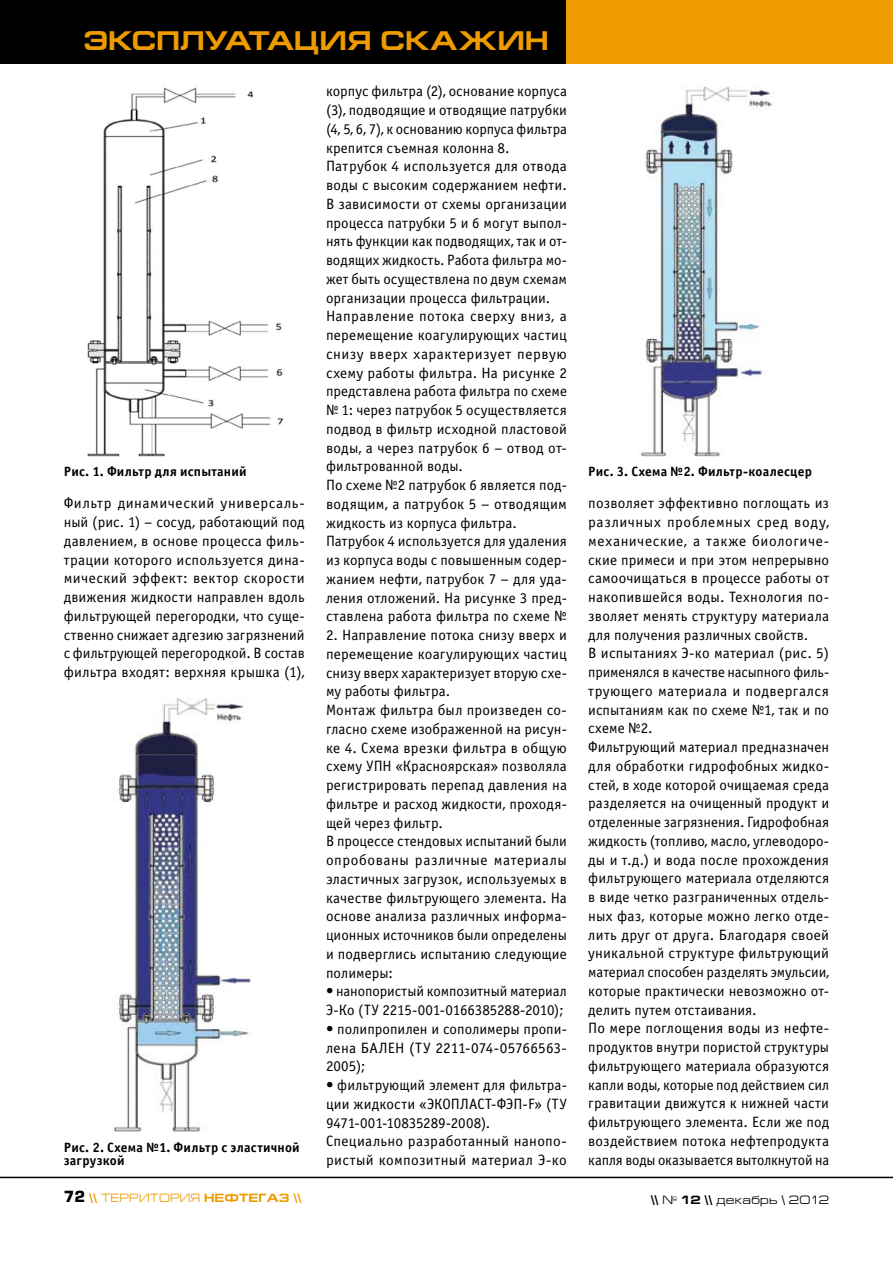
<style>
.page{position:relative;width:893px;height:1263px;background:#fff}
.page>*{position:absolute;margin:0;border:0;box-sizing:border-box;transform-origin:0 0}
.t1{font:700 27px "Europe Ext";letter-spacing:.005em;color:#ee9b00}
.t2{font:15px/18.8px "Officina Sans C";letter-spacing:.01em;color:#000}
.t3{font:700 13.5px/13.5px "Officina Sans C";letter-spacing:.015em;color:#000}
.t4{font:700 12px "Europe Ext";color:#ee9b00}
.t5{font:12px "Europe Ext";letter-spacing:.015em;color:#000}
.s1{font-family:"Europe";font-size:15px;color:#000}
.s2{font-weight:400}
.s3{font-weight:700}
</style>
<div class="page">
<div style="left:0;top:0;width:893px;height:64px;background:#ee9b00"></div>
<div style="left:0;top:0;width:566px;height:64px;background:#000"></div>
<hr style="left:0;top:1177px;width:893px;height:1px;background:#000">
<img style="left:87px;top:87px;width:197px;height:370px">
<img style="left:113px;top:699px;width:146px;height:433px">
<img style="left:641px;top:86px;width:131px;height:371px">
<h1 class="t1" style="left:83px;top:26px;width:166px">Эксплуата</h1>
<h1 class="t1" style="left:294px;top:26px;width:253px">ция скажин</h1>
<p class="t2" style="left:326px;top:82px;width:242px">корпус фильтра (2), основание корпуса (3), подводящие и отводящие патрубки (4, 5, 6, 7), к основанию корпуса фильтра крепится съемная колонна 8.<br>Патрубок 4 используется для отвода воды с высоким содержанием нефти.<br>В зависимости от схемы организации процесса патрубки 5 и 6 могут выпол&shy;нять функции как подводящих, так и от&shy;водящих жидкость. Работа фильтра мо&shy;жет быть осуществлена по двум схемам организации процесса фильтрации.<br>Направление потока сверху вниз, а перемещение коагулирующих частиц снизу вверх характеризует первую схему работы фильтра. На рисунке 2 представлена работа фильтра по схеме № 1: через патрубок 5 осуществляется подвод в фильтр исходной пластовой воды, а через патрубок 6 – отвод от&shy;фильтрованной воды.<br>По схеме №2 патрубок 6 является под&shy;водящим, а патрубок 5 – отводящим жидкость из корпуса фильтра.<br>Патрубок 4 используется для удаления из корпуса воды с повышенным содер&shy;жанием нефти, патрубок 7 – для уда&shy;ления отложений. На рисунке 3 пред&shy;ставлена работа фильтра по схеме №</p>
<p class="t2" style="left:326px;top:626px;width:242px">2. Направление потока снизу вверх и перемещение коагулирующих частиц снизу вверх характеризует вторую схе&shy;му работы фильтра.<br>Монтаж фильтра был произведен со&shy;гласно схеме изображенной на рисун&shy;ке 4. Схема врезки фильтра в общую схему УПН «Красноярская» позволяла регистрировать перепад давления на фильтре и расход жидкости, проходя&shy;щей через фильтр.<br>В процессе стендовых испытаний были опробованы различные материалы эластичных загрузок, используемых в качестве фильтрующего элемента. На основе анализа различных информа&shy;ционных источников были определены и подверглись испытанию следующие полимеры:</p>
<p class="t2" style="left:326px;top:982px;width:242px">• нанопористый композитный материал<br>Э-Ко (ТУ 2215-001-0166385288-2010);</p>
<p class="t2" style="left:326px;top:1020px;width:242px;text-align:justify">• полипропилен и сополимеры пропи&shy;лена БАЛЕН (ТУ 2211-074-05766563- 2005);</p>
<p class="t2" style="left:326px;top:1076px;width:242px">• фильтрующий элемент для фильтра&shy;ции жидкости «ЭКОПЛАСТ-ФЭП-F» (ТУ 9471-001-10835289-2008).<br>Специально разработанный нанопо&shy;ристый композитный материал Э-ко</p>
<p class="t3" style="left:64px;top:465px;width:184px">Рис. 1. Фильтр для испытаний</p>
<p class="t3" style="left:588px;top:465px;width:225px">Рис. 3. Схема №2. Фильтр-коалесцер</p>
<p class="t2" style="left:64px;top:494px;width:242px;text-align:justify">Фильтр динамический универсаль&shy;ный (рис. 1) – сосуд, работающий под давлением, в основе процесса филь&shy;трации которого используется дина&shy;мический эффект: вектор скорости движения жидкости направлен вдоль фильтрующей перегородки, что суще&shy;ственно снижает адгезию загрязнений с фильтрующей перегородкой. В состав фильтра входят: верхняя крышка (1),</p>
<p class="t2" style="left:588px;top:494px;width:242px">позволяет эффективно поглощать из различных проблемных сред воду, механические, а также биологиче&shy;ские примеси и при этом непрерывно самоочищаться в процессе работы от накопившейся воды. Технология по&shy;зволяет менять структуру материала для получения различных свойств.<br>В испытаниях Э-ко материал (рис. 5) применялся в качестве насыпного филь&shy;трующего материала и подвергался испытаниям как по схеме №1, так и по схеме №2.<br>Фильтрующий материал предназначен для обработки гидрофобных жидко&shy;стей, в ходе которой очищаемая среда разделяется на очищенный продукт и отделенные загрязнения. Гидрофобная жидкость (топливо, масло, углеводоро&shy;ды и т.д.) и вода после прохождения фильтрующего материала отделяются в виде четко разграниченных отдель&shy;ных фаз, которые можно легко отде&shy;лить друг от друга. Благодаря своей уникальной структуре фильтрующий материал способен разделять эмульсии, которые практически невозможно от&shy;делить путем отстаивания.<br>По мере поглощения воды из нефте&shy;продуктов внутри пористой структуры фильтрующего материала образуются капли воды, которые под действием сил гравитации движутся к нижней части фильтрующего элемента. Если же под воздействием потока нефтепродукта капля воды оказывается вытолкнутой на</p>
<p class="t3" style="left:64px;top:1140px;width:237px">Рис. 2. Схема №1. Фильтр с эластичной загрузкой</p>
<p class="t4" style="left:64px;top:1191px;width:239px"><span class="s1">72</span> \\ <span class="s2">ТЕРРИТОРИЯ</span> НЕФТЕГАЗ \\</p>
<p class="t5" style="left:651px;top:1193px;width:180px"><span class="s3">\\</span> № <span class="s3">12 \\</span> декабрь \ 2012</p>
</div>
